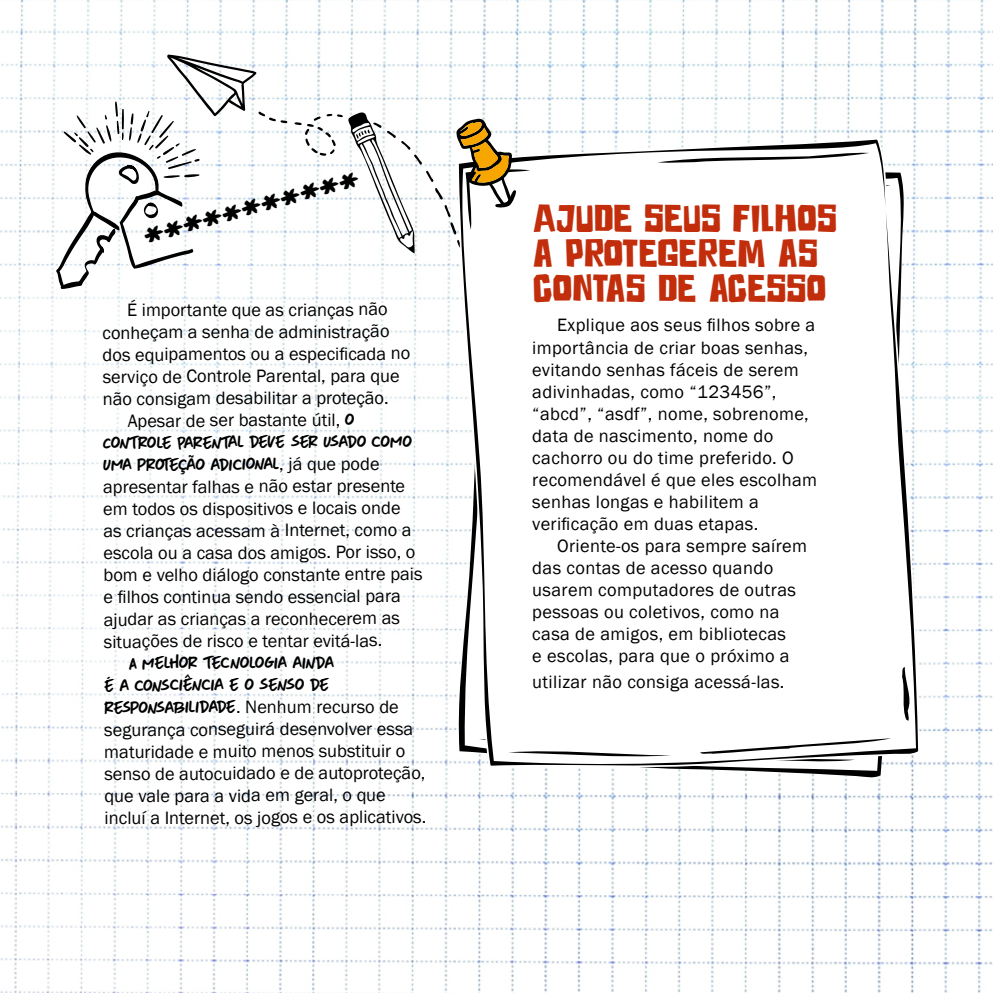
<style>
.page{position:relative;width:993px;height:993px;background:#fff}
.page>*{position:absolute;margin:0;border:0;box-sizing:border-box;transform-origin:0 0}
.t1{font:35px/35px "DK Astromonkey";color:#c22e0c}
.t2{font:29.93px "Permanent Marker";color:#000}
.t3{font:18.38px/22.1px "Franklin Gothic";letter-spacing:-.005em;color:#000}
.t4{font:18.38px/22.1px "Franklin Gothic";letter-spacing:.02em;color:#000}
.t5{font:18.38px/22.2px "DK More Or Less";letter-spacing:-.045em;color:#000}
.s1{font-family:"DK More Or Less"}
.s2{font-family:"Franklin Gothic"}
</style>
<div class="page">
<img style="left:0;top:0;width:992px;height:992px">
<svg style="left:55px;top:54px;width:232px;height:236px"></svg>
<svg style="left:456px;top:137px;width:464px;height:632px"></svg>
<svg style="left:294px;top:112px;width:263px;height:223px"></svg>
<h2 class="t2" style="left:138px;top:218px;width:224px;rotate:-15deg">***********</h2>
<p class="t3" style="left:127px;top:299px;width:262px">É importante que as crianças não</p>
<p class="t3" style="left:102px;top:321px;width:288px">conheçam a senha de administração</p>
<p class="t3" style="left:103px;top:343px;width:309px">dos equipamentos ou a especificada no</p>
<p class="t3" style="left:103px;top:365px;width:298px">serviço de Controle Parental, para que</p>
<p class="t3" style="left:103px;top:387px;width:287px">não consigam desabilitar a proteção.</p>
<p class="t3" style="left:128px;top:409px;width:228px">Apesar de ser bastante útil, <span class="s1">O</span></p>
<p class="t5" style="left:103px;top:430px;width:311px">CONTROLE PARENTAL DEVE SER USADO COMO<br>UMA PROTEÇÃO ADICIONAL<span class="s2">, já que pode</span></p>
<p class="t3" style="left:103px;top:475px;width:321px">apresentar falhas e não estar presente em todos os dispositivos e locais onde as crianças acessam à Internet, como a escola ou a casa dos amigos. Por isso, o bom e velho diálogo constante entre pais e filhos continua sendo essencial para ajudar as crianças a reconhecerem as situações de risco e tentar evitá-las.</p>
<p class="t5" style="left:104px;top:651px;width:296px;text-indent:25px">A MELHOR TECNOLOGIA AINDA<br>É A CONSCIÊNCIA E O SENSO DE<br>RESPONSABILIDADE<span class="s2">. Nenhum recurso de</span></p>
<p class="t3" style="left:104px;top:718px;width:324px">segurança conseguirá desenvolver essa maturidade e muito menos substituir o senso de autocuidado e de autoproteção, que vale para a vida em geral, o que incluí a Internet, os jogos e os aplicativos.</p>
<h1 class="t1" style="left:532px;top:200px;width:306px">AJUDE SEUS FILHOS<br>A PROTEGEREM AS<br>CONTAS DE ACESSO</h1>
<p class="t4" style="left:532px;top:314px;width:286px;text-indent:25px">Explique aos seus filhos sobre a importância de criar boas senhas, evitando senhas fáceis de serem adivinhadas, como “123456”, “abcd”, “asdf”, nome, sobrenome, data de nascimento, nome do cachorro ou do time preferido. O recomendável é que eles escolham senhas longas e habilitem a verificação em duas etapas.</p>
<p class="t4" style="left:532px;top:535px;width:276px;text-indent:25px">Oriente-os para sempre saírem das contas de acesso quando usarem computadores de outras pessoas ou coletivos, como na casa de amigos, em bibliotecas<br>e escolas, para que o próximo a</p>
<p class="t4" style="left:532px;top:670px;width:254px">utilizar não consiga acessá-las.</p>
</div>
